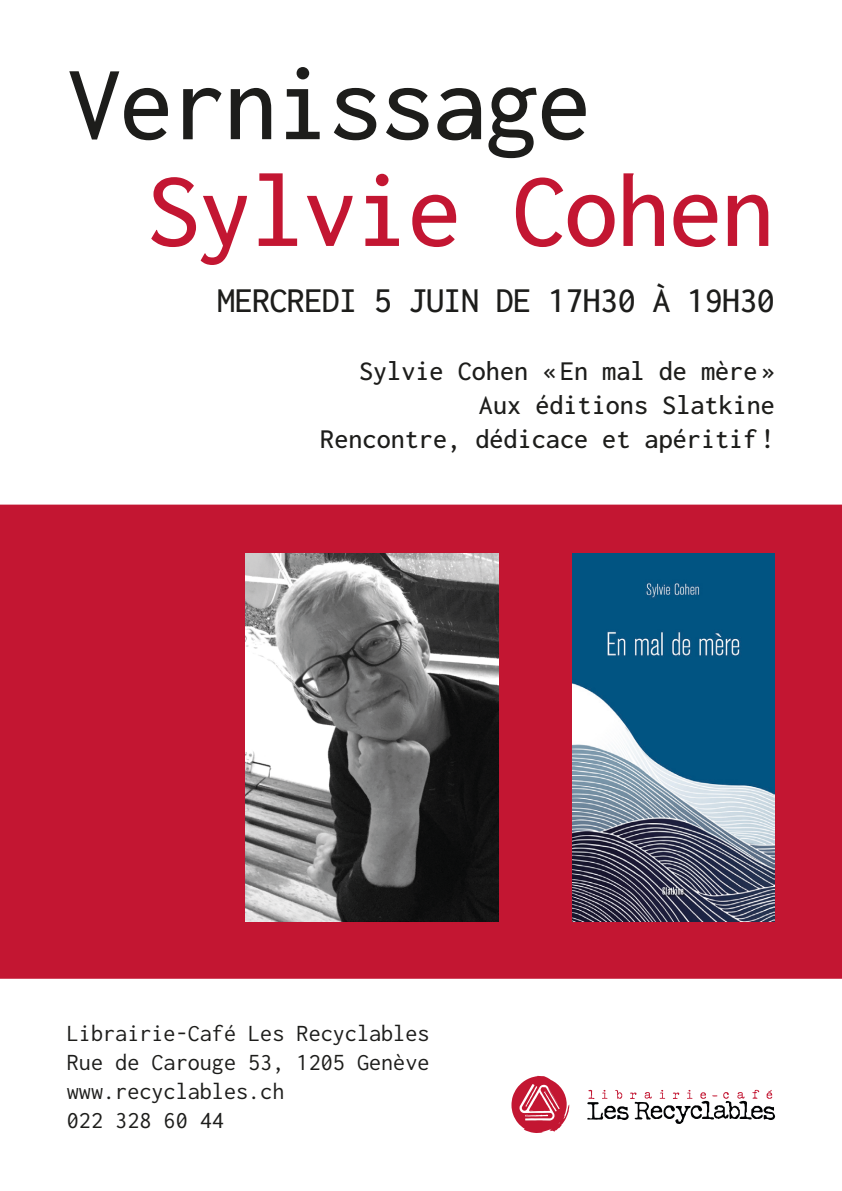
<style>
.page{position:relative;width:842px;height:1191px;background:#fff}
.page>*{position:absolute;margin:0;border:0;box-sizing:border-box;transform-origin:0 0}
.t1{font:108.8px "Inconsolata";letter-spacing:-.02em;color:#c31632}
.t2{font:108.8px "Inconsolata";letter-spacing:-.02em;color:#1d1d1b}
.t3{font:36.3px "Inconsolata";letter-spacing:-.02em;color:#1d1d1b}
.t4{font:28.2px/33.8px "Inconsolata";color:#1d1d1b;text-align:right}
.t5{font:24.2px/29px "Inconsolata";color:#1d1d1b}
</style>
<div class="page">
<div style="left:0;top:504px;width:842px;height:474px;background:#c31632"></div>
<svg style="left:587px;top:1089px;width:188px;height:35px"></svg>
<svg style="left:511px;top:1075px;width:58px;height:58px"></svg>
<img style="left:572px;top:553px;width:202px;height:368px">
<img style="left:245px;top:553px;width:254px;height:368px">
<h1 class="t2" style="left:67px;top:30px;width:526px">Vernissage</h1>
<h1 class="t1" style="left:146px;top:137px;width:630px">Sylvie Cohen</h1>
<h2 class="t3" style="left:217px;top:276px;width:559px">MERCREDI 5 JUIN DE 17H30 À 19H30</h2>
<p class="t4" style="left:320px;top:355px;width:456px">Sylvie Cohen « En mal de mère»<br>Aux éditions Slatkine<br>Rencontre, dédicace et apéritif!</p>
<p class="t5" style="left:67px;top:1019px;width:364px">Librairie-Café Les Recyclables<br>Rue de Carouge 53, 1205 Genève www.recyclables.ch<br>022 328 60 44</p>
</div>
